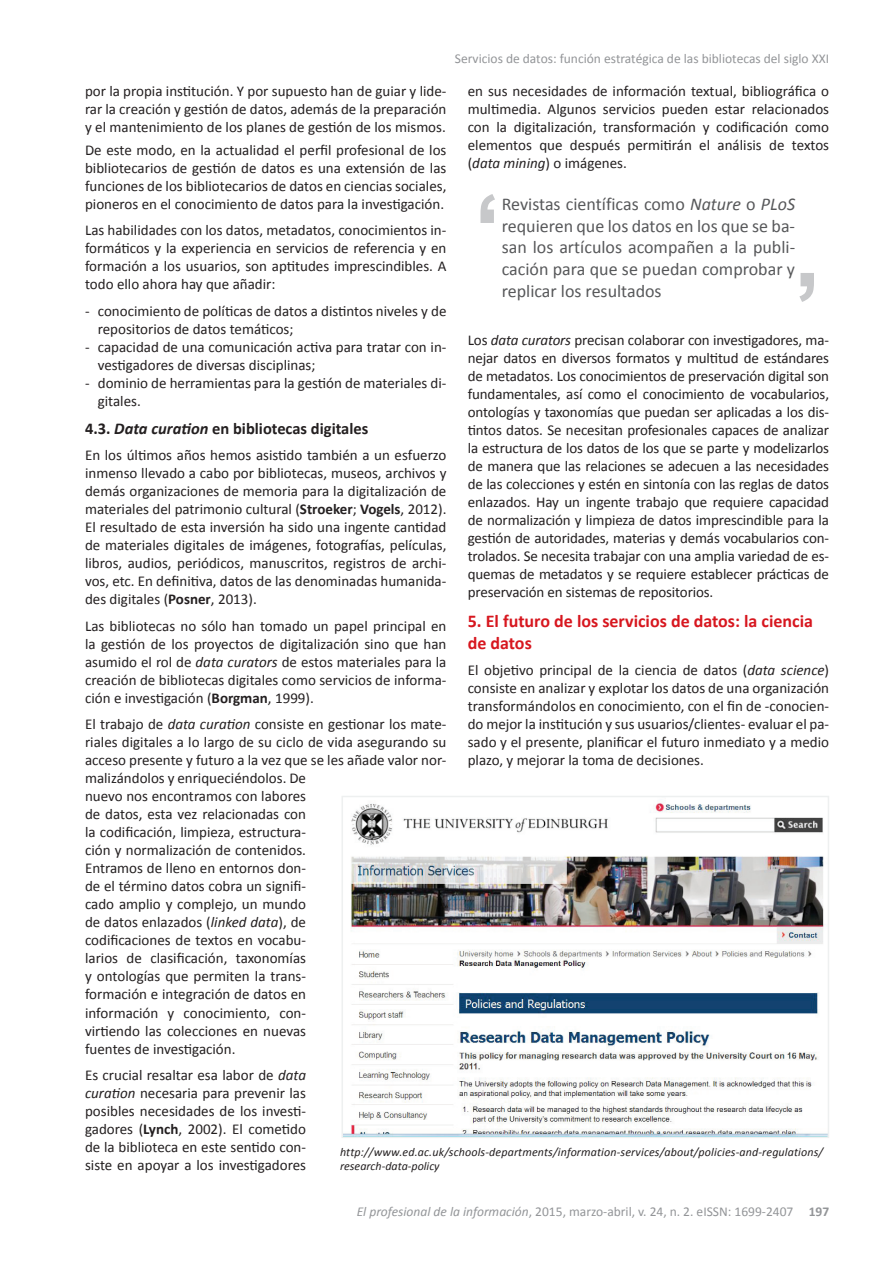
<style>
.page{position:relative;width:893px;height:1263px;background:#fff}
.page>*{position:absolute;margin:0;border:0;box-sizing:border-box;transform-origin:0 0}
.t1{font:18px/21.6px "Calibri";color:#57585a;text-align:justify}
.t2{font:700 18px/21.6px "Calibri";color:#d7171f}
.t3{font:700 16.5px "Calibri";color:#231f20}
.t4{font:15px/18px "Calibri";color:#231f20;text-align:justify}
.t5{font:13.5px "Calibri";color:#939598}
.t6{font:italic 12px/14.4px "Calibri";letter-spacing:.01em;color:#231f20}
.s1{font-style:italic}
.s2{font-weight:700}
</style>
<div class="page">
<svg style="left:799px;top:273px;width:15px;height:29px"></svg>
<svg style="left:480px;top:194px;width:15px;height:29px"></svg>
<img style="left:344px;top:803px;width:482px;height:332px">
<div style="left:341px;top:796px;width:488px;height:342px;border:2px solid #eef0f0"></div>
<p class="t5" style="left:455px;top:50px;width:376px">Servicios de datos: función estratégica de las bibliotecas del siglo XXI</p>
<p class="t4" style="left:85px;top:82px;width:363px">por la propia institución. Y por supuesto han de guiar y lide&shy;rar la creación y gestión de datos, además de la preparación y el mantenimiento de los planes de gestión de los mismos.</p>
<p class="t4" style="left:85px;top:141px;width:363px">De este modo, en la actualidad el perfil profesional de los bibliotecarios de gestión de datos es una extensión de las funciones de los bibliotecarios de datos en ciencias sociales, pioneros en el conocimiento de datos para la investigación.</p>
<p class="t4" style="left:85px;top:221px;width:363px">Las habilidades con los datos, metadatos, conocimientos in&shy;formáticos y la experiencia en servicios de referencia y en formación a los usuarios, son aptitudes imprescindibles. A todo ello ahora hay que añadir:</p>
<p class="t4" style="left:98px;top:302px;width:350px;text-indent:-13px">- conocimiento de políticas de datos a distintos niveles y de repositorios de datos temáticos;</p>
<p class="t4" style="left:98px;top:338px;width:350px;text-indent:-13px">- capacidad de una comunicación activa para tratar con in&shy;vestigadores de diversas disciplinas;</p>
<p class="t4" style="left:98px;top:374px;width:350px;text-indent:-13px">- dominio de herramientas para la gestión de materiales di&shy;gitales.</p>
<p class="t3" style="left:85px;top:418px;width:285px">4.3. <span class="s1">Data curation</span> en bibliotecas digitales</p>
<p class="t4" style="left:85px;top:446px;width:363px">En los últimos años hemos asistido también a un esfuerzo inmenso llevado a cabo por bibliotecas, museos, archivos y demás organizaciones de memoria para la digitalización de materiales del patrimonio cultural (<span class="s2">Stroeker</span>; <span class="s2">Vogels</span>, 2012).<br>El resultado de esta inversión ha sido una ingente cantidad de materiales digitales de imágenes, fotografías, películas, libros, audios, periódicos, manuscritos, registros de archi&shy;vos, etc. En definitiva, datos de las denominadas humanida&shy;des digitales (<span class="s2">Posner</span>, 2013).</p>
<p class="t4" style="left:85px;top:617px;width:363px">Las bibliotecas no sólo han tomado un papel principal en la gestión de los proyectos de digitalización sino que han asumido el rol de <span class="s1">data curators</span> de estos materiales para la creación de bibliotecas digitales como servicios de informa&shy;ción e investigación (<span class="s2">Borgman</span>, 1999).</p>
<p class="t4" style="left:85px;top:715px;width:363px;text-align:left">El trabajo de <span class="s1">data curation</span> consiste en gestionar los mate&shy;riales digitales a lo largo de su ciclo de vida asegurando su acceso presente y futuro a la vez que se les añade valor nor&shy;malizándolos y enriqueciéndolos. De<br>nuevo nos encontramos con labores<br>de datos, esta vez relacionadas con<br>la codificación, limpieza, estructura-<br>ción y normalización de contenidos.<br>Entramos de lleno en entornos don-<br>de el término datos cobra un signifi-<br>cado amplio y complejo, un mundo<br>de datos enlazados (<span class="s1">linked data</span>), de<br>codificaciones de textos en vocabu-<br>larios de clasificación, taxonomías<br>y ontologías que permiten la trans-<br>formación e integración de datos en<br>información y conocimiento, con-<br>virtiendo las colecciones en nuevas<br>fuentes de investigación.</p>
<p class="t4" style="left:85px;top:1066px;width:223px">Es crucial resaltar esa labor de <span class="s1">data curation</span> necesaria para prevenir las posibles necesidades de los investi&shy;gadores (<span class="s2">Lynch</span>, 2002). El cometido de la biblioteca en este sentido con&shy;siste en apoyar a los investigadores</p>
<p class="t4" style="left:468px;top:82px;width:363px">en sus necesidades de información textual, bibliográfica o multimedia. Algunos servicios pueden estar relacionados con la digitalización, transformación y codificación como elementos que después permitirán el análisis de textos (<span class="s1">data mining</span>) o imágenes.</p>
<p class="t1" style="left:502px;top:193px;width:295px">Revistas científicas como <span class="s1">Nature</span> o <span class="s1">PLoS </span>requieren que los datos en los que se ba&shy;san los artículos acompañen a la publi&shy;cación para que se puedan comprobar y replicar los resultados</p>
<p class="t4" style="left:468px;top:331px;width:363px">Los <span class="s1">data curators</span> precisan colaborar con investigadores, ma&shy;nejar datos en diversos formatos y multitud de estándares de metadatos. Los conocimientos de preservación digital son fundamentales, así como el conocimiento de vocabularios, ontologías y taxonomías que puedan ser aplicadas a los dis&shy;tintos datos. Se necesitan profesionales capaces de analizar la estructura de los datos de los que se parte y modelizarlos de manera que las relaciones se adecuen a las necesidades de las colecciones y estén en sintonía con las reglas de datos enlazados. Hay un ingente trabajo que requiere capacidad de normalización y limpieza de datos imprescindible para la gestión de autoridades, materias y demás vocabularios con&shy;trolados. Se necesita trabajar con una amplia variedad de es&shy;quemas de metadatos y se requiere establecer prácticas de preservación en sistemas de repositorios.</p>
<p class="t2" style="left:468px;top:610px;width:347px">5. El futuro de los servicios de datos: la ciencia de datos</p>
<p class="t4" style="left:468px;top:661px;width:363px">El objetivo principal de la ciencia de datos (<span class="s1">data science</span>) consiste en analizar y explotar los datos de una organización transformándolos en conocimiento, con el fin de -conocien&shy;do mejor la institución y sus usuarios/clientes- evaluar el pa&shy;sado y el presente, planificar el futuro inmediato y a medio plazo, y mejorar la toma de decisiones.</p>
<p class="t6" style="left:340px;top:1144px;width:485px">http://www.ed.ac.uk/schools-departments/information-services/about/policies-and-regulations/ research-data-policy</p>
<p class="t5" style="left:357px;top:1203px;width:474px"><span class="s1">El profesional de la información</span>, 2015, marzo-abril, v. 24, n. 2. eISSN: 1699-2407 <span class="s2">197</span></p>
</div>
